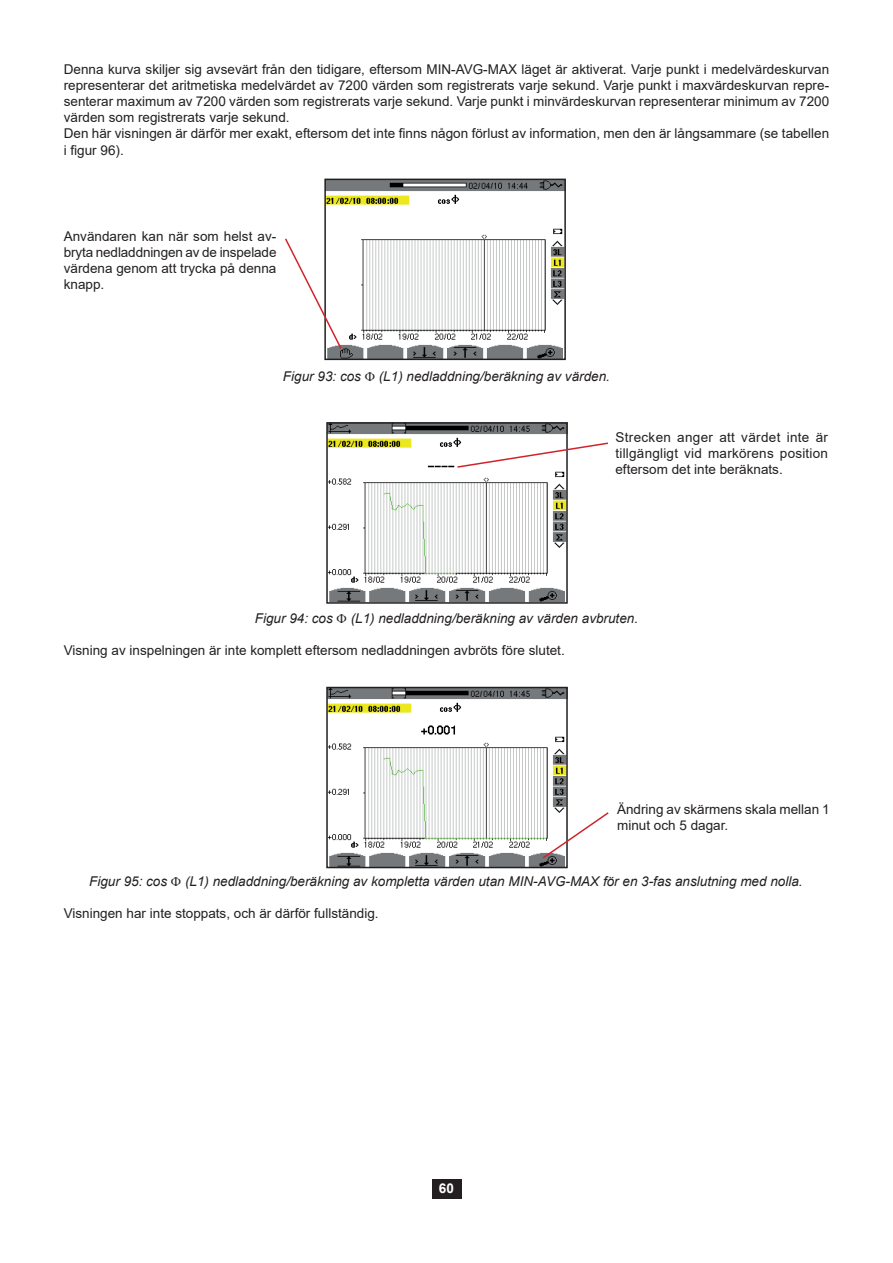
<style>
.page{position:relative;width:893px;height:1263px;background:#fff}
.page>*{position:absolute;margin:0;border:0;box-sizing:border-box;transform-origin:0 0}
.t1{font:13.5px/16.2px "Arial";color:#231f20;text-align:justify}
.t2{font:italic 13.5px "Arial";color:#231f20}
.t3{font:700 13.5px "Arial";color:#fff}
</style>
<div class="page">
<div style="left:432px;top:1179px;width:29px;height:19px;background:#231f20"></div>
<img style="left:327px;top:182px;width:236px;height:175px">
<div style="left:324px;top:179px;width:242px;height:181px;border:2px solid #231f20"></div>
<img style="left:329px;top:425px;width:236px;height:176px">
<div style="left:326px;top:422px;width:242px;height:182px;border:2px solid #231f20"></div>
<svg style="left:285px;top:237px;width:58px;height:113px"></svg>
<svg style="left:456px;top:441px;width:152px;height:28px"></svg>
<img style="left:329px;top:690px;width:236px;height:175px">
<div style="left:326px;top:687px;width:242px;height:181px;border:2px solid #231f20"></div>
<svg style="left:541px;top:811px;width:68px;height:49px"></svg>
<p class="t1" style="left:64px;top:61px;width:767px;text-align:left">Denna kurva skiljer sig avsevärt från den tidigare, eftersom MIN-AVG-MAX läget är aktiverat. Varje punkt i medelvärdeskurvan representerar det aritmetiska medelvärdet av 7200 värden som registrerats varje sekund. Varje punkt i maxvärdeskurvan repre&shy;senterar maximum av 7200 värden som registrerats varje sekund. Varje punkt i minvärdeskurvan representerar minimum av 7200 värden som registrerats varje sekund.<br>Den här visningen är därför mer exakt, eftersom det inte finns någon förlust av information, men den är långsammare (se tabellen i figur 96).</p>
<p class="t1" style="left:64px;top:228px;width:214px">Användaren kan när som helst av&shy;bryta nedladdningen av de inspelade värdena genom att trycka på denna knapp.</p>
<p class="t2" style="left:283px;top:368px;width:80px">Figur 93: cos</p>
<p class="t2" style="left:379px;top:368px;width:233px">(L1) nedladdning/beräkning av värden.</p>
<p class="t1" style="left:615px;top:429px;width:214px">Strecken anger att värdet inte är tillgängligt vid markörens position eftersom det inte beräknats.</p>
<p class="t2" style="left:255px;top:609px;width:80px">Figur 94: cos</p>
<p class="t2" style="left:351px;top:609px;width:289px">(L1) nedladdning/beräkning av värden avbruten.</p>
<p class="t1" style="left:64px;top:642px;width:502px">Visning av inspelningen är inte komplett eftersom nedladdningen avbröts före slutet.</p>
<p class="t1" style="left:617px;top:801px;width:214px">Ändring av skärmens skala mellan 1 minut och 5 dagar.</p>
<p class="t2" style="left:89px;top:872px;width:80px">Figur 95: cos</p>
<p class="t2" style="left:185px;top:872px;width:619px">(L1) nedladdning/beräkning av kompletta värden utan MIN-AVG-MAX för en 3-fas anslutning med nolla.</p>
<p class="t1" style="left:64px;top:905px;width:316px">Visningen har inte stoppats, och är därför fullständig.</p>
<p class="t3" style="left:439px;top:1179px;width:17px">60</p>
</div>
